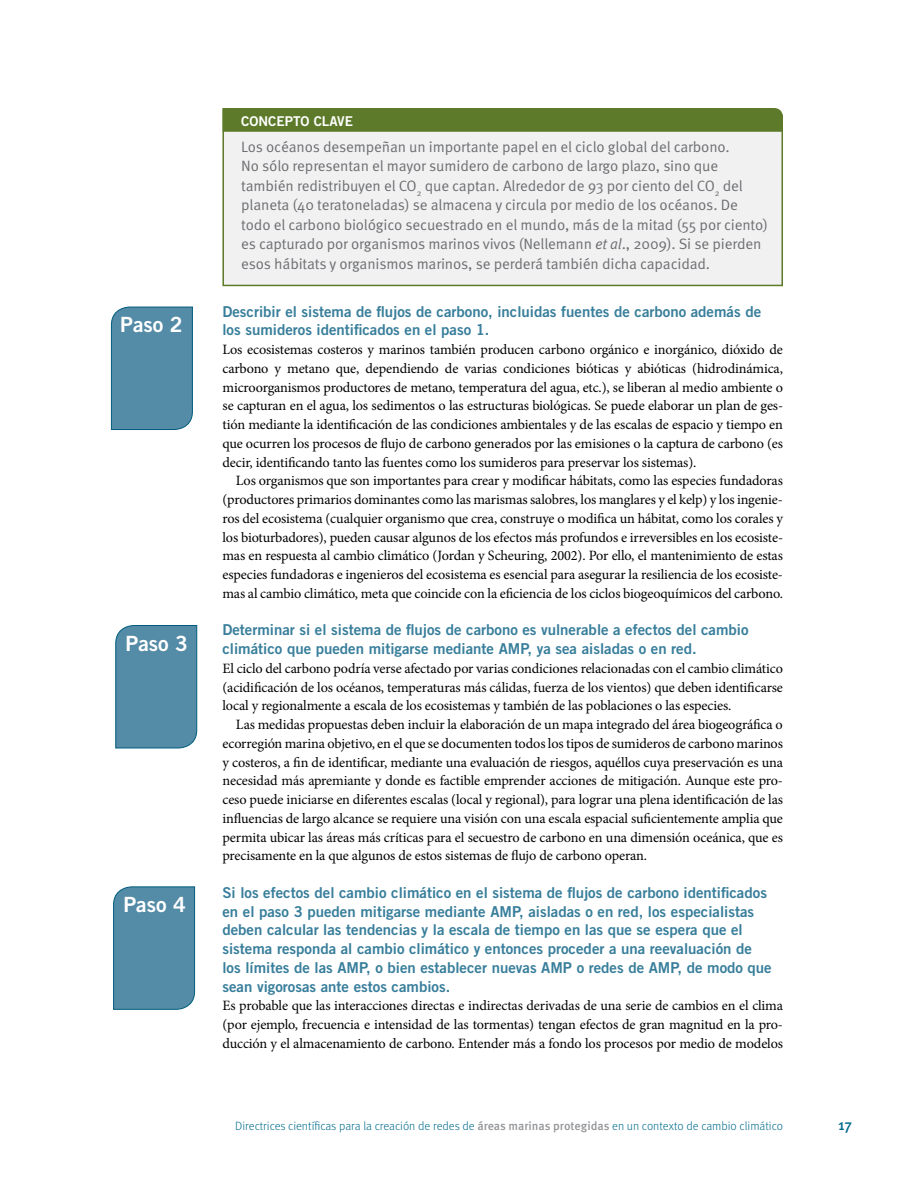
<style>
.page{position:relative;width:918px;height:1188px;background:#fff}
.page>*{position:absolute;margin:0;border:0;box-sizing:border-box;transform-origin:0 0}
.t1{font:21px "Trade Gothic LT Std Bd 2";color:#fff}
.t2{font:15px/18.8px "Trade Gothic LT Std Bd 2";color:#387e9b}
.t3{font:15px/19.5px "Meta Pro";letter-spacing:-.01em;color:#6d6e71}
.t4{font:500 15px "Meta Pro";color:#006c8c}
.t5{font:14.25px/18.8px "Minion Pro";letter-spacing:-.01em;color:#000;text-align:justify}
.t6{font:13.5px "Trade Gothic LT Std Bd 2";color:#fff}
.t7{font:300 12px "Meta Pro";color:#006c8c}
.s1{font-style:italic}
.s2{font-weight:500;color:#939598}
</style>
<div class="page">
<div style="left:111px;top:307px;width:82px;height:123px;background:#548ba6"></div>
<div style="left:115px;top:625px;width:82px;height:123px;background:#548ba6"></div>
<div style="left:113px;top:886px;width:82px;height:124px;background:#548ba6"></div>
<div style="left:222px;top:108px;width:561px;height:179px;background:#f1f1f2"></div>
<div style="left:223px;top:108px;width:560px;height:24px;background:#5c7a29"></div>
<h1 class="t1" style="left:120px;top:312px;width:64px">Paso 2</h1>
<h1 class="t1" style="left:126px;top:631px;width:64px">Paso 3</h1>
<h1 class="t1" style="left:123px;top:892px;width:64px">Paso 4</h1>
<p class="t6" style="left:241px;top:112px;width:113px">Concepto clave</p>
<p class="t3" style="left:241px;top:137px;width:528px">Los océanos desempeñan un importante papel en el ciclo global del carbono.<br>No sólo representan el mayor sumidero de carbono de largo plazo, sino que también redistribuyen el CO<sub>2</sub> que captan. Alrededor de 93 por ciento del CO<sub>2</sub> del planeta (40 teratoneladas) se almacena y circula por medio de los océanos. De todo el carbono biológico secuestrado en el mundo, más de la mitad (55 por ciento) es capturado por organismos marinos vivos (Nellemann <span class="s1">et al</span>., 2009). Si se pierden esos hábitats y organismos marinos, se perderá también dicha capacidad.</p>
<p class="t2" style="left:222px;top:302px;width:540px">Describir el sistema de flujos de carbono, incluidas fuentes de carbono además de los sumideros identificados en el paso 1.</p>
<p class="t5" style="left:222px;top:340px;width:562px">Los ecosistemas costeros y marinos también producen carbono orgánico e inorgánico, dióxido de carbono y metano que, dependiendo de varias condiciones bióticas y abióticas (hidrodinámica, microorganismos productores de metano, temperatura del agua, etc.), se liberan al medio ambiente o se capturan en el agua, los sedimentos o las estructuras biológicas. Se puede elaborar un plan de ges&shy;tión mediante la identificación de las condiciones ambientales y de las escalas de espacio y tiempo en que ocurren los procesos de flujo de carbono generados por las emisiones o la captura de carbono (es decir, identificando tanto las fuentes como los sumideros para preservar los sistemas).</p>
<p class="t5" style="left:222px;top:471px;width:562px;text-indent:13px">Los organismos que son importantes para crear y modificar hábitats, como las especies fundadoras (productores primarios dominantes como las marismas salobres, los manglares y el kelp) y los ingenie&shy;ros del ecosistema (cualquier organismo que crea, construye o modifica un hábitat, como los corales y los bioturbadores), pueden causar algunos de los efectos más profundos e irreversibles en los ecosiste&shy;mas en respuesta al cambio climático (Jordan y Scheuring, 2002). Por ello, el mantenimiento de estas especies fundadoras e ingenieros del ecosistema es esencial para asegurar la resiliencia de los ecosiste&shy;mas al cambio climático, meta que coincide con la eficiencia de los ciclos biogeoquímicos del carbono.</p>
<p class="t2" style="left:222px;top:620px;width:528px">Determinar si el sistema de flujos de carbono es vulnerable a efectos del cambio climático que pueden mitigarse mediante AMP, ya sea aisladas o en red.</p>
<p class="t5" style="left:222px;top:659px;width:562px">El ciclo del carbono podría verse afectado por varias condiciones relacionadas con el cambio climático (acidificación de los océanos, temperaturas más cálidas, fuerza de los vientos) que deben identificarse local y regionalmente a escala de los ecosistemas y también de las poblaciones o las especies.</p>
<p class="t5" style="left:222px;top:715px;width:562px;text-indent:13px">Las medidas propuestas deben incluir la elaboración de un mapa integrado del área biogeográfica o ecorregión marina objetivo, en el que se documenten todos los tipos de sumideros de carbono marinos y costeros, a fin de identificar, mediante una evaluación de riesgos, aquéllos cuya preservación es una necesidad más apremiante y donde es factible emprender acciones de mitigación. Aunque este pro&shy;ceso puede iniciarse en diferentes escalas (local y regional), para lograr una plena identificación de las influencias de largo alcance se requiere una visión con una escala espacial suficientemente amplia que permita ubicar las áreas más críticas para el secuestro de carbono en una dimensión oceánica, que es precisamente en la que algunos de estos sistemas de flujo de carbono operan.</p>
<p class="t2" style="left:222px;top:883px;width:551px">Si los efectos del cambio climático en el sistema de flujos de carbono identificados en el paso 3 pueden mitigarse mediante AMP, aisladas o en red, los especialistas deben calcular las tendencias y la escala de tiempo en las que se espera que el sistema responda al cambio climático y entonces proceder a una reevaluación de los límites de las AMP, o bien establecer nuevas AMP o redes de AMP, de modo que sean vigorosas ante estos cambios.</p>
<p class="t5" style="left:222px;top:996px;width:562px">Es probable que las interacciones directas e indirectas derivadas de una serie de cambios en el clima (por ejemplo, frecuencia e intensidad de las tormentas) tengan efectos de gran magnitud en la pro&shy;ducción y el almacenamiento de carbono. Entender más a fondo los procesos por medio de modelos</p>
<p class="t7" style="left:235px;top:1117px;width:549px">Directrices científicas para la creación de redes de <span class="s2">áreas marinas protegidas</span> en un contexto de cambio climático</p>
<p class="t4" style="left:838px;top:1115px;width:15px">17</p>
</div>
